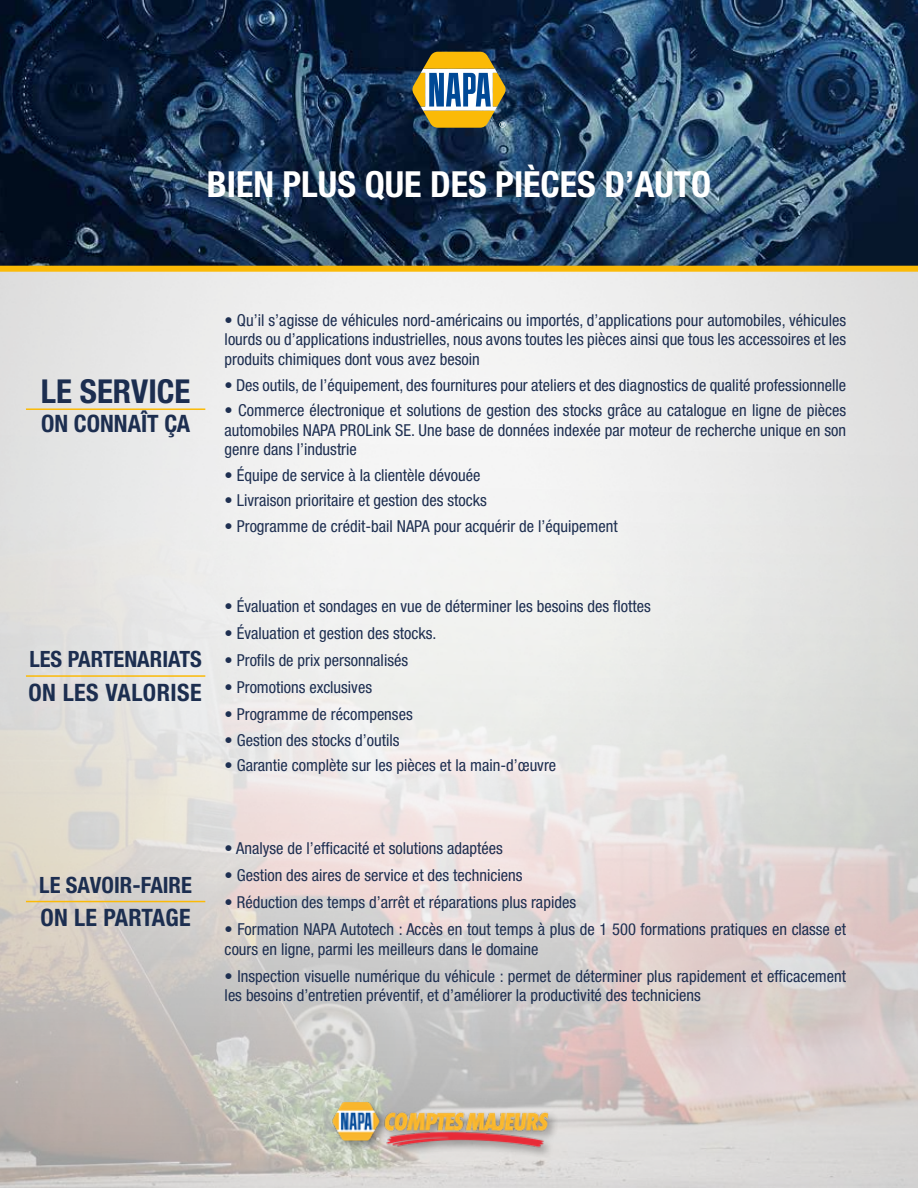
<style>
.page{position:relative;width:918px;height:1188px;background:#fff}
.page>*{position:absolute;margin:0;border:0;box-sizing:border-box;transform-origin:0 0}
.t1{font:700 condensed 36px "Helvetica Neue LT Std";color:#fff}
.t2{font:700 condensed 33px "Helvetica Neue LT Std";color:#1c2e50}
.t3{font:700 condensed 24px "Helvetica Neue LT Std";letter-spacing:.01em;color:#1c2e50}
.t4{font:700 condensed 22.5px "Helvetica Neue LT Std";color:#1c2e50}
.t5{font:condensed 16.5px/19.5px "Helvetica Neue LT Std";color:#1e2f51;text-align:justify}
</style>
<div class="page">
<img style="left:0;top:0;width:918px;height:266px">
<div style="left:330px;top:1099px;width:230px;height:60px;background:#000;opacity:.38"></div>
<img style="left:328px;top:1102px;width:244px;height:51px">
<hr style="left:26px;top:408px;width:179px;height:2px;background:#fbba07">
<hr style="left:26px;top:675px;width:179px;height:2px;background:#fbba07">
<hr style="left:26px;top:901px;width:179px;height:1px;background:#fbba07">
<div style="left:0;top:266px;width:918px;height:6px;background:#fbba07"></div>
<svg style="left:412px;top:52px;width:94px;height:76px"></svg>
<h1 class="t1" style="left:207px;top:162px;width:506px">BIEN PLUS QUE DES PIÈCES D’AUTO</h1>
<h2 class="t2" style="left:41px;top:372px;width:151px">LE SERVICE</h2>
<h3 class="t3" style="left:41px;top:409px;width:151px">ON CONNAÎT ÇA</h3>
<p class="t5" style="left:225px;top:310px;width:623px">• Qu’il s’agisse de véhicules nord-américains ou importés, d’applications pour automobiles, véhicules lourds ou d’applications industrielles, nous avons toutes les pièces ainsi que tous les accessoires et les produits chimiques dont vous avez besoin</p>
<p class="t5" style="left:225px;top:375px;width:623px">• Des outils, de l’équipement, des fournitures pour ateliers et des diagnostics de qualité professionnelle</p>
<p class="t5" style="left:225px;top:400px;width:623px">• Commerce électronique et solutions de gestion des stocks grâce au catalogue en ligne de pièces automobiles NAPA PROLink SE. Une base de données indexée par moteur de recherche unique en son genre dans l’industrie</p>
<p class="t5" style="left:225px;top:465px;width:257px">• Équipe de service à la clientèle dévouée</p>
<p class="t5" style="left:225px;top:490px;width:264px">• Livraison prioritaire et gestion des stocks</p>
<p class="t5" style="left:225px;top:516px;width:395px">• Programme de crédit-bail NAPA pour acquérir de l’équipement</p>
<h3 class="t4" style="left:29px;top:645px;width:174px">LES PARTENARIATS</h3>
<h3 class="t3" style="left:28px;top:678px;width:175px">ON LES VALORISE</h3>
<p class="t5" style="left:225px;top:596px;width:428px">• Évaluation et sondages en vue de déterminer les besoins des flottes</p>
<p class="t5" style="left:225px;top:623px;width:213px">• Évaluation et gestion des stocks.</p>
<p class="t5" style="left:225px;top:650px;width:185px">• Profils de prix personnalisés</p>
<p class="t5" style="left:225px;top:677px;width:149px">• Promotions exclusives</p>
<p class="t5" style="left:225px;top:704px;width:190px">• Programme de récompenses</p>
<p class="t5" style="left:225px;top:730px;width:176px">• Gestion des stocks d’outils</p>
<p class="t5" style="left:225px;top:755px;width:333px">• Garantie complète sur les pièces et la main-d’œuvre</p>
<h3 class="t4" style="left:39px;top:871px;width:154px">LE SAVOIR-FAIRE</h3>
<h3 class="t3" style="left:41px;top:903px;width:152px">ON LE PARTAGE</h3>
<p class="t5" style="left:225px;top:838px;width:280px">• Analyse de l’efficacité et solutions adaptées</p>
<p class="t5" style="left:225px;top:865px;width:299px">• Gestion des aires de service et des techniciens</p>
<p class="t5" style="left:225px;top:892px;width:353px">• Réduction des temps d’arrêt et réparations plus rapides</p>
<p class="t5" style="left:225px;top:919px;width:623px">• Formation NAPA Autotech : Accès en tout temps à plus de 1 500 formations pratiques en classe et cours en ligne, parmi les meilleurs dans le domaine</p>
<p class="t5" style="left:225px;top:966px;width:623px">• Inspection visuelle numérique du véhicule : permet de déterminer plus rapidement et efficacement les besoins d’entretien préventif, et d’améliorer la productivité des techniciens</p>
</div>
